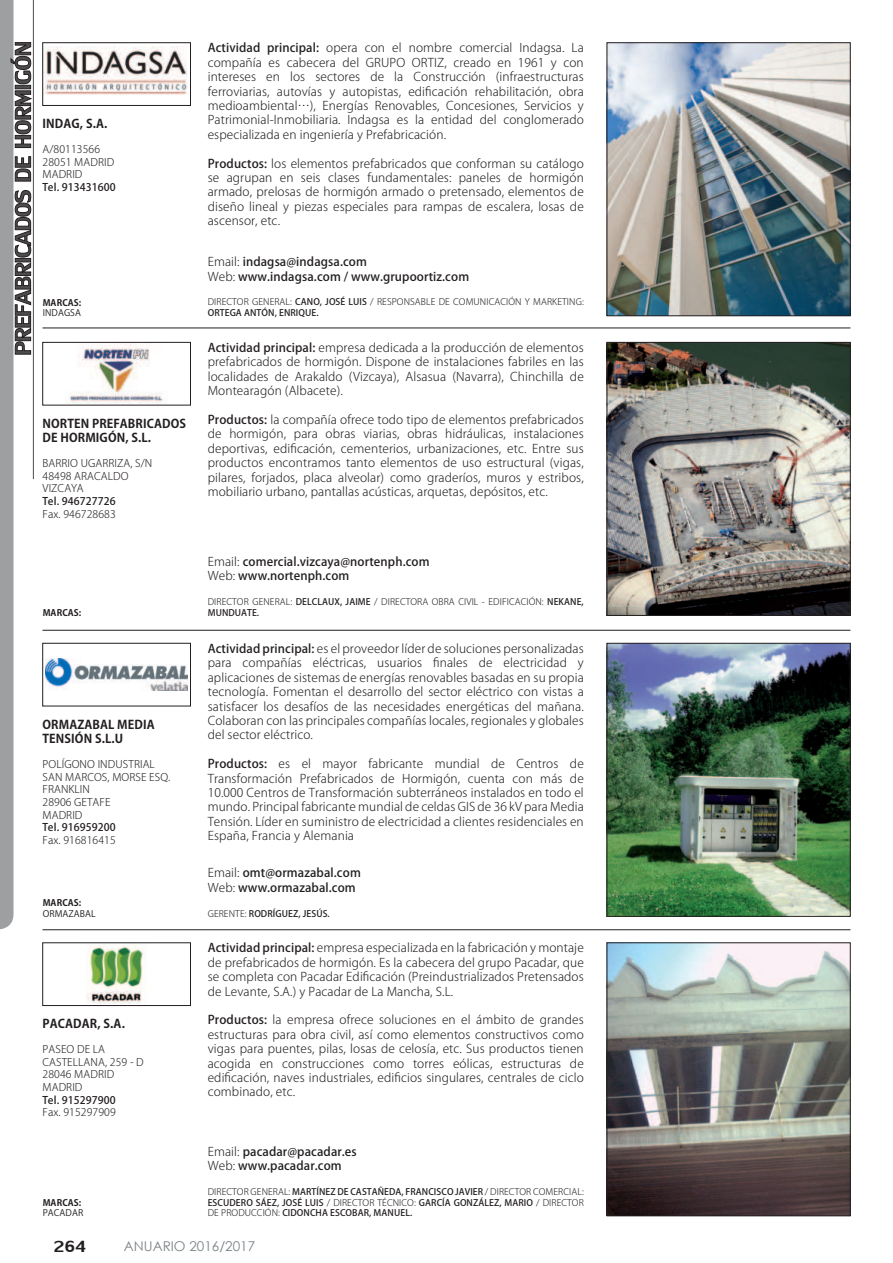
<style>
.page{position:relative;width:893px;height:1263px;background:#fff}
.page>*{position:absolute;margin:0;border:0;box-sizing:border-box;transform-origin:0 0}
.t1{font:24px "Lily UPC";color:#231f20}
.t2{font:13.5px "Century Gothic";color:#7b8387}
.t3{font:300 12px/14.4px "Koz Go Pro";letter-spacing:.01em;color:#231f20;text-align:justify}
.t4{font:500 12px/14.4px "Koz Go Pro";letter-spacing:.01em;color:#231f20}
.t5{font:700 12px/14.4px "Koz Go Pro";letter-spacing:.01em;color:#231f20}
.t6{font:300 10.5px/12.6px "Koz Go Pro";letter-spacing:.01em;color:#231f20}
.t7{font:500 10.5px "Koz Go Pro";letter-spacing:.01em;color:#231f20}
.t8{font:500 9px/10.5px "Koz Go Pro";letter-spacing:.01em;color:#231f20;text-align:justify}
.t9{font:300 9px/10.5px "Koz Go Pro";letter-spacing:.01em;color:#231f20}
.t10{font:700 9px "Koz Go Pro";letter-spacing:.01em;color:#231f20}
.t11{font:9px "Koz Go Pro";letter-spacing:.01em;color:#231f20}
.s1{font-weight:500}
.s2{font-weight:300}
</style>
<div class="page">
<hr style="left:43px;top:328px;width:807px;height:1px;background:#231f20">
<hr style="left:43px;top:630px;width:807px;height:1px;background:#231f20">
<hr style="left:43px;top:929px;width:807px;height:1px;background:#231f20">
<img style="left:609px;top:45px;width:239px;height:269px">
<div style="left:607px;top:43px;width:243px;height:273px;border:1px solid #231f20"></div>
<img style="left:45px;top:47px;width:143px;height:48px">
<div style="left:43px;top:43px;width:148px;height:63px;border:1px solid #231f20"></div>
<img style="left:609px;top:344px;width:239px;height:270px">
<div style="left:607px;top:342px;width:243px;height:274px;border:1px solid #231f20"></div>
<img style="left:69px;top:344px;width:94px;height:59px">
<div style="left:43px;top:342px;width:148px;height:63px;border:1px solid #231f20"></div>
<img style="left:609px;top:645px;width:239px;height:269px">
<div style="left:607px;top:643px;width:243px;height:273px;border:1px solid #231f20"></div>
<img style="left:45px;top:659px;width:143px;height:31px">
<div style="left:43px;top:643px;width:148px;height:63px;border:1px solid #231f20"></div>
<img style="left:609px;top:944px;width:239px;height:270px">
<div style="left:607px;top:942px;width:243px;height:274px;border:1px solid #231f20"></div>
<img style="left:87px;top:944px;width:59px;height:60px">
<div style="left:43px;top:942px;width:148px;height:64px;border:1px solid #231f20"></div>
<svg style="left:0;top:0;width:31px;height:929px"></svg>
<hr style="left:33px;top:0;width:1px;height:479px;background:#4e4d4e">
<p class="t5" style="left:43px;top:117px;width:66px">INDAG, S.A.</p>
<p class="t6" style="left:43px;top:143px;width:73px">A/80113566<br>28051 MADRID<br>MADRID</p>
<p class="t7" style="left:43px;top:180px;width:75px">Tel. 913431600</p>
<p class="t10" style="left:43px;top:296px;width:40px">MARCAS:</p>
<p class="t11" style="left:43px;top:307px;width:40px">INDAGSA</p>
<p class="t5" style="left:43px;top:417px;width:145px">NORTEN PREFABRICADOS<br>DE HORMIGÓN, S.L.</p>
<p class="t6" style="left:43px;top:457px;width:111px">BARRIO UGARRIZA, S/N<br>48498 ARACALDO<br>VIZCAYA</p>
<p class="t7" style="left:43px;top:494px;width:75px">Tel. 946727726</p>
<p class="t6" style="left:43px;top:507px;width:75px">Fax. 946728683</p>
<p class="t3" style="left:208px;top:41px;width:378px"><span class="s1">Actividad principal:</span> opera con el nombre comercial Indagsa. La compañía es cabecera del GRUPO ORTIZ, creado en 1961 y con intereses en los sectores de la Construcción (infraestructuras ferroviarias, autovías y autopistas, edi昀椀cación rehabilitación, obra medioambiental…), Energías Renovables, Concesiones, Servicios y Patrimonial-Inmobiliaria. Indagsa es la entidad del conglomerado especializada en ingeniería y Prefabricación.</p>
<p class="t3" style="left:208px;top:156px;width:378px"><span class="s1">Productos:</span> los elementos prefabricados que conforman su catálogo se agrupan en seis clases fundamentales: paneles de hormigón armado, prelosas de hormigón armado o pretensado, elementos de diseño lineal y piezas especiales para rampas de escalera, losas de ascensor, etc.</p>
<p class="t4" style="left:208px;top:255px;width:263px"><span class="s2">Email:</span> indagsa@indagsa.com<br><span class="s2">Web:</span> www.indagsa.com / www.grupoortiz.com</p>
<p class="t9" style="left:208px;top:297px;width:378px">DIRECTOR GENERAL: <span class="s1">CANO, JOSÉ LUIS</span> / RESPONSABLE DE COMUNICACIÓN Y MARKETING:<br><span class="s1">ORTEGA ANTÓN, ENRIQUE.</span></p>
<p class="t3" style="left:208px;top:340px;width:378px"><span class="s1">Actividad principal:</span> empresa dedicada a la producción de elementos prefabricados de hormigón. Dispone de instalaciones fabriles en las localidades de Arakaldo (Vizcaya), Alsasua (Navarra), Chinchilla de Montearagón (Albacete).</p>
<p class="t3" style="left:208px;top:412px;width:378px"><span class="s1">Productos:</span> la compañía ofrece todo tipo de elementos prefabricados de hormigón, para obras viarias, obras hidráulicas, instalaciones deportivas, edi昀椀cación, cementerios, urbanizaciones, etc. Entre sus productos encontramos tanto elementos de uso estructural (vigas, pilares, forjados, placa alveolar) como graderíos, muros y estribos, mobiliario urbano, pantallas acústicas, arquetas, depósitos, etc.</p>
<p class="t4" style="left:208px;top:555px;width:223px"><span class="s2">Email:</span> comercial.vizcaya@nortenph.com<br><span class="s2">Web:</span> www.nortenph.com</p>
<p class="t9" style="left:208px;top:597px;width:378px">DIRECTOR GENERAL: <span class="s1">DELCLAUX, JAIME</span> / DIRECTORA OBRA CIVIL - EDIFICACIÓN: <span class="s1">NEKANE,</span></p>
<p class="t10" style="left:43px;top:607px;width:40px">MARCAS:</p>
<p class="t8" style="left:208px;top:607px;width:53px">MUNDUATE.</p>
<p class="t3" style="left:208px;top:641px;width:378px"><span class="s1">Actividad principal:</span> es el proveedor líder de soluciones personalizadas para compañías eléctricas, usuarios 昀椀nales de electricidad y aplicaciones de sistemas de energías renovables basadas en su propia tecnología. Fomentan el desarrollo del sector eléctrico con vistas a satisfacer los desafíos de las necesidades energéticas del mañana.<br>Colaboran con las principales compañías locales, regionales y globales del sector eléctrico.</p>
<p class="t3" style="left:208px;top:757px;width:378px"><span class="s1">Productos:</span> es el mayor fabricante mundial de Centros de Transformación Prefabricados de Hormigón, cuenta con más de 10.000 Centros de Transformación subterráneos instalados en todo el mundo. Principal fabricante mundial de celdas GIS de 36 kV para Media Tensión. Líder en suministro de electricidad a clientes residenciales en España, Francia y Alemania</p>
<p class="t5" style="left:43px;top:718px;width:114px">ORMAZABAL MEDIA<br>TENSIÓN S.L.U</p>
<p class="t6" style="left:43px;top:758px;width:129px">POLÍGONO INDUSTRIAL<br>SAN MARCOS, MORSE ESQ.<br>FRANKLIN<br>28906 GETAFE<br>MADRID</p>
<p class="t7" style="left:43px;top:820px;width:75px">Tel. 916959200</p>
<p class="t6" style="left:43px;top:834px;width:75px">Fax. 916816415</p>
<p class="t10" style="left:43px;top:897px;width:40px">MARCAS:</p>
<p class="t11" style="left:43px;top:908px;width:55px">ORMAZABAL</p>
<p class="t5" style="left:43px;top:1017px;width:84px">PACADAR, S.A.</p>
<p class="t6" style="left:43px;top:1043px;width:103px">PASEO DE LA<br>CASTELLANA, 259 - D<br>28046 MADRID<br>MADRID</p>
<p class="t7" style="left:43px;top:1093px;width:75px">Tel. 915297900</p>
<p class="t6" style="left:43px;top:1106px;width:75px">Fax. 915297909</p>
<p class="t10" style="left:43px;top:1196px;width:40px">MARCAS:</p>
<p class="t11" style="left:43px;top:1207px;width:42px">PACADAR</p>
<p class="t4" style="left:208px;top:866px;width:155px"><span class="s2">Email:</span> omt@ormazabal.com<br><span class="s2">Web:</span> www.ormazabal.com</p>
<p class="t8" style="left:208px;top:908px;width:124px"><span class="s2">GERENTE:</span> RODRÍGUEZ, JESÚS.</p>
<p class="t3" style="left:208px;top:941px;width:378px"><span class="s1">Actividad principal:</span> empresa especializada en la fabricación y montaje de prefabricados de hormigón. Es la cabecera del grupo Pacadar, que se completa con Pacadar Edi昀椀cación (Preindustrializados Pretensados de Levante, S.A.) y Pacadar de La Mancha, S.L.</p>
<p class="t3" style="left:208px;top:1013px;width:378px"><span class="s1">Productos:</span> la empresa ofrece soluciones en el ámbito de grandes estructuras para obra civil, así como elementos constructivos como vigas para puentes, pilas, losas de celosía, etc. Sus productos tienen acogida en construcciones como torres eólicas, estructuras de edi昀椀cación, naves industriales, edi昀椀cios singulares, centrales de ciclo combinado, etc.</p>
<p class="t4" style="left:208px;top:1145px;width:151px"><span class="s2">Email:</span> pacadar@pacadar.es<br><span class="s2">Web:</span> www.pacadar.com</p>
<p class="t8" style="left:208px;top:1187px;width:378px"><span class="s2">DIRECTOR GENERAL:</span> MARTÍNEZ DE CASTAÑEDA, FRANCISCO JAVIER <span class="s2">/ DIRECTOR COMERCIAL:<br></span>ESCUDERO SÁEZ, JOSÉ LUIS <span class="s2">/ DIRECTOR TÉCNICO:</span> GARCÍA GONZÁLEZ, MARIO <span class="s2">/ DIRECTOR DE PRODUCCIÓN:</span> CIDONCHA ESCOBAR, MANUEL.</p>
<h1 class="t1" style="left:54px;top:1229px;width:34px">264</h1>
<p class="t2" style="left:124px;top:1241px;width:133px">ANUARIO 2016/2017</p>
</div>
